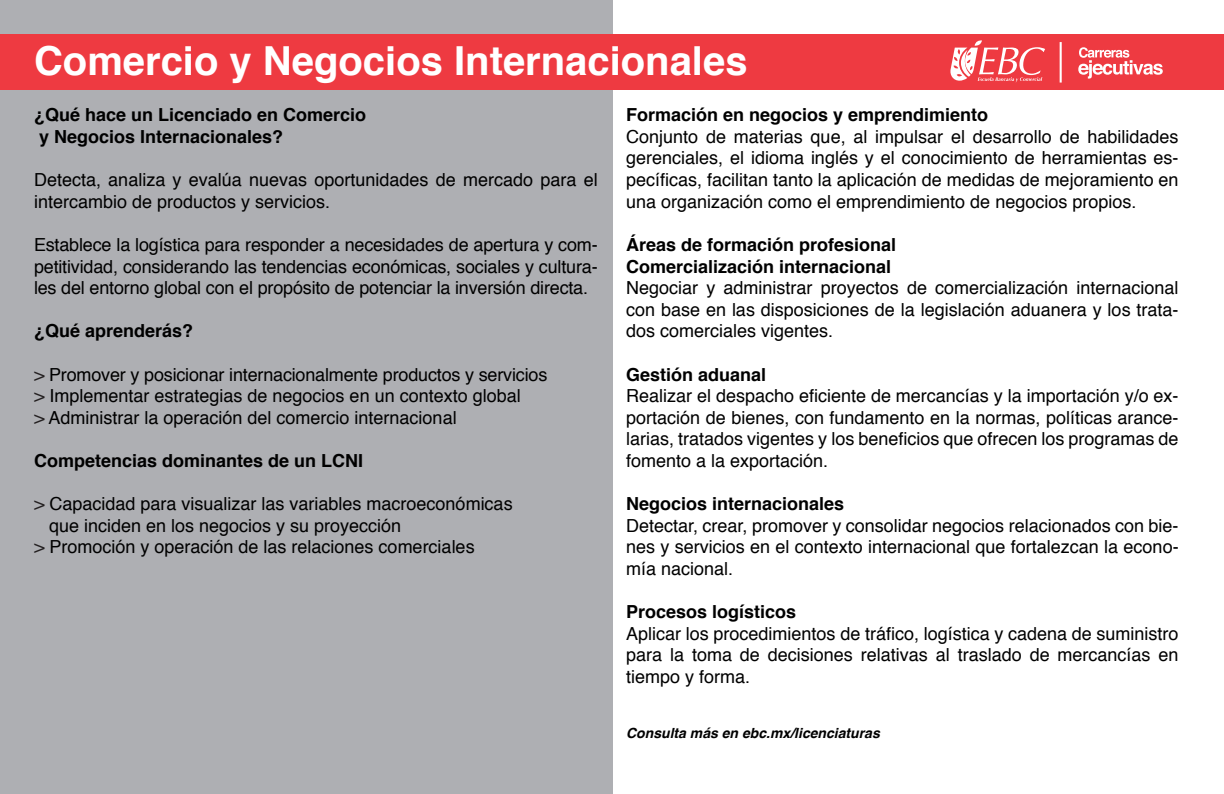
<style>
.page{position:relative;width:1224px;height:794px;background:#fff}
.page>*{position:absolute;margin:0;border:0;box-sizing:border-box;transform-origin:0 0}
.t1{font:700 40px "Helvetica";color:#fff}
.t2{font:18px/21.6px "Helvetica";color:#000;text-align:justify}
.t3{font:700 18px/21.6px "Helvetica";color:#000}
.t4{font:italic 700 14px "Helvetica";color:#000}
.s1{color:#231f20}
</style>
<div class="page">
<div style="left:0;top:0;width:613px;height:794px;background:#aeafb3"></div>
<div style="left:0;top:34px;width:1224px;height:56px;background:#ee3a41"></div>
<hr style="left:1060px;top:42px;width:2px;height:41px;background:#fff">
<svg style="left:1078px;top:47px;width:85px;height:32px"></svg>
<svg style="left:950px;top:40px;width:95px;height:42px"></svg>
<h1 class="t1" style="left:34px;top:29px;width:715px">Comercio y Negocios Internacionales</h1>
<p class="t3" style="left:34px;top:104px;width:334px">¿Qué hace un Licenciado en Comercio y Negocios Internacionales?</p>
<p class="t2" style="left:34px;top:169px;width:565px">Detecta, analiza y evalúa nuevas oportunidades de mercado para el intercambio de productos y servicios.</p>
<p class="t2" style="left:34px;top:234px;width:565px">Establece la logística para responder a necesidades de apertura y com&shy;petitividad, considerando las tendencias económicas, sociales y cultura&shy;les del entorno global con el propósito de potenciar la inversión directa.</p>
<p class="t3" style="left:34px;top:320px;width:161px">¿Qué aprenderás?</p>
<p class="t2" style="left:34px;top:364px;width:515px;text-align:left"><span class="s1">&gt;</span> Promover y posicionar internacionalmente productos y servicios <span class="s1">&gt;</span> Implementar estrategias de negocios en un contexto global<br><span class="s1">&gt;</span> Administrar la operación del comercio internacional</p>
<p class="t3" style="left:34px;top:450px;width:331px">Competencias dominantes de un LCNI</p>
<p class="t2" style="left:34px;top:493px;width:480px"><span class="s1">&gt;</span> Capacidad para visualizar las variables macroeconómicas</p>
<p class="t2" style="left:49px;top:515px;width:354px">que inciden en los negocios y su proyección</p>
<p class="t2" style="left:34px;top:537px;width:442px"><span class="s1">&gt;</span> Promoción y operación de las relaciones comerciales</p>
<p class="t3" style="left:626px;top:104px;width:364px">Formación en negocios y emprendimiento</p>
<p class="t2" style="left:626px;top:126px;width:554px">Conjunto de materias que, al impulsar el desarrollo de habilidades gerenciales, el idioma inglés y el conocimiento de herramientas es&shy;pecíficas, facilitan tanto la aplicación de medidas de mejoramiento en una organización como el emprendimiento de negocios propios.</p>
<p class="t3" style="left:626px;top:234px;width:272px">Áreas de formación profesional<br>Comercialización internacional</p>
<p class="t2" style="left:626px;top:277px;width:554px">Negociar y administrar proyectos de comercialización internacional con base en las disposiciones de la legislación aduanera y los trata&shy;dos comerciales vigentes.</p>
<p class="t3" style="left:626px;top:364px;width:142px">Gestión aduanal</p>
<p class="t2" style="left:626px;top:385px;width:554px">Realizar el despacho eficiente de mercancías y la importación y/o ex&shy;portación de bienes, con fundamento en la normas, políticas arance&shy;larias, tratados vigentes y los beneficios que ofrecen los programas de fomento a la exportación.</p>
<p class="t3" style="left:626px;top:493px;width:220px">Negocios internacionales</p>
<p class="t2" style="left:626px;top:515px;width:554px">Detectar, crear, promover y consolidar negocios relacionados con bie&shy;nes y servicios en el contexto internacional que fortalezcan la econo&shy;mía nacional.</p>
<p class="t3" style="left:626px;top:601px;width:172px">Procesos logísticos</p>
<p class="t2" style="left:626px;top:623px;width:554px">Aplicar los procedimientos de tráfico, logística y cadena de suministro para la toma de decisiones relativas al traslado de mercancías en tiempo y forma.</p>
<p class="t4" style="left:626px;top:722px;width:255px">Consulta más en ebc.mx/licenciaturas</p>
</div>
